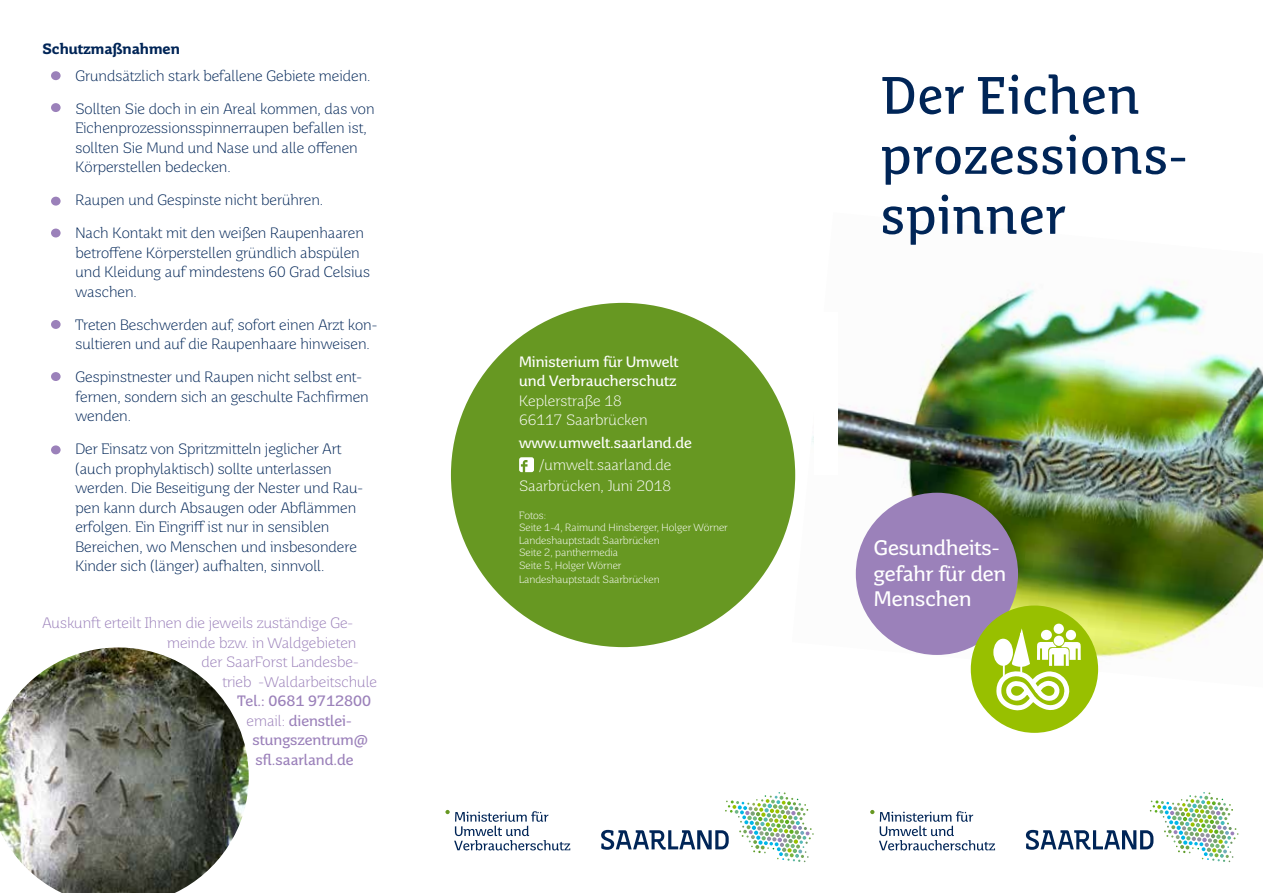
<style>
.page{position:relative;width:1263px;height:893px;background:#fff}
.page>*{position:absolute;margin:0;border:0;box-sizing:border-box;transform-origin:0 0}
.t1{font:52.5px/60px "Saar Pro Headline";color:#002557}
.t2{font:21px/25.2px "Saar Pro";color:#fff}
.t3{font:300 15px/19.5px "Saar Pro";color:#002557}
.t4{font:300 15px "Saar Pro";color:#9b81ba}
.t5{font:300 15px/19.5px "Saar Pro";color:#fff}
.t6{font:15px/19.5px "Saar Pro";color:#fff}
.t7{font:15px "Saar Pro";color:#9b81ba}
.t8{font:700 15px "Saar Pro";color:#002557}
.t9{font:300 10.5px/12.6px "Saar Pro";color:#fff}
.s1{font-weight:300}
</style>
<div class="page">
<div style="left:51px;top:71px;width:10px;height:9px;background:#9b81ba;border-radius:50%"></div>
<div style="left:51px;top:103px;width:10px;height:9px;background:#9b81ba;border-radius:50%"></div>
<div style="left:51px;top:197px;width:10px;height:9px;background:#9b81ba;border-radius:50%"></div>
<div style="left:51px;top:229px;width:10px;height:8px;background:#9b81ba;border-radius:50%"></div>
<div style="left:51px;top:320px;width:10px;height:9px;background:#9b81ba;border-radius:50%"></div>
<div style="left:51px;top:372px;width:10px;height:9px;background:#9b81ba;border-radius:50%"></div>
<div style="left:51px;top:445px;width:10px;height:9px;background:#9b81ba;border-radius:50%"></div>
<svg style="left:870px;top:810px;width:125px;height:40px"></svg>
<svg style="left:1026px;top:792px;width:212px;height:70px"></svg>
<svg style="left:445px;top:810px;width:125px;height:40px"></svg>
<svg style="left:601px;top:792px;width:213px;height:70px"></svg>
<div style="left:451px;top:303px;width:344px;height:344px;background:#679822;border-radius:50%"></div>
<img style="left:792px;top:280px;width:471px;height:406px">
<img style="left:0;top:647px;width:249px;height:246px">
<div style="left:856px;top:493px;width:162px;height:162px;background:#9b81ba;border-radius:50%"></div>
<div style="left:814px;top:313px;width:24px;height:162px;background:#fff"></div>
<div style="left:971px;top:605px;width:127px;height:128px;background:#98c000;border-radius:50%"></div>
<svg style="left:993px;top:613px;width:88px;height:102px"></svg>
<svg style="left:519px;top:457px;width:15px;height:15px"></svg>
<p class="t8" style="left:43px;top:40px;width:139px">Schutzmaßnahmen</p>
<p class="t3" style="left:75px;top:66px;width:297px">Grundsätzlich stark befallene Gebiete meiden.</p>
<p class="t3" style="left:75px;top:99px;width:301px">Sollten Sie doch in ein Areal kommen, das von Eichenprozessionsspinnerraupen befallen ist, sollten Sie Mund und Nase und alle offenen Körperstellen bedecken.</p>
<p class="t3" style="left:75px;top:190px;width:249px">Raupen und Gespinste nicht berühren.</p>
<p class="t3" style="left:75px;top:223px;width:296px">Nach Kontakt mit den weißen Raupenhaaren betroffene Körperstellen gründlich abspülen und Kleidung auf mindestens 60 Grad Celsius waschen.</p>
<p class="t3" style="left:75px;top:315px;width:303px">Treten Beschwerden auf, sofort einen Arzt kon&shy;sultieren und auf die Raupenhaare hinweisen.</p>
<p class="t3" style="left:75px;top:367px;width:295px">Gespinstnester und Raupen nicht selbst ent&shy;fernen, sondern sich an geschulte Fachfirmen wenden.</p>
<p class="t3" style="left:75px;top:439px;width:289px">Der Einsatz von Spritzmitteln jeglicher Art (auch prophylaktisch) sollte unterlassen werden. Die Beseitigung der Nester und Rau&shy;pen kann durch Absaugen oder Abflämmen erfolgen. Ein Eingriff ist nur in sensiblen Bereichen, wo Menschen und insbesondere Kinder sich (länger) aufhalten, sinnvoll.</p>
<p class="t4" style="left:43px;top:615px;width:312px">Auskunft erteilt Ihnen die jeweils zuständige Ge-</p>
<p class="t4" style="left:167px;top:634px;width:191px">meinde bzw. in Waldgebieten</p>
<p class="t4" style="left:202px;top:654px;width:159px">der SaarForst Landesbe-</p>
<p class="t4" style="left:223px;top:673px;width:156px">trieb -Waldarbeitschule</p>
<p class="t7" style="left:238px;top:692px;width:135px">Tel.: 0681 9712800</p>
<p class="t7" style="left:247px;top:712px;width:106px"><span class="s1">email:</span> dienstlei-</p>
<p class="t7" style="left:253px;top:731px;width:117px">stungszentrum@</p>
<p class="t7" style="left:256px;top:751px;width:100px">sfl.saarland.de</p>
<p class="t6" style="left:519px;top:352px;width:161px">Ministerium für Umwelt und Verbraucherschutz</p>
<p class="t5" style="left:519px;top:391px;width:130px">Keplerstraße 18<br>66117 Saarbrücken</p>
<p class="t6" style="left:519px;top:433px;width:174px">www.umwelt.saarland.de</p>
<p class="t5" style="left:519px;top:477px;width:154px">Saarbrücken, Juni 2018</p>
<p class="t9" style="left:519px;top:509px;width:210px">Fotos:<br>Seite 1-4, Raimund Hinsberger, Holger Wörner<br>Landeshauptstadt Saarbrücken<br>Seite 2, panthermedia<br>Seite 5, Holger Wörner</p>
<p class="t9" style="left:519px;top:573px;width:142px">Landeshauptstadt Saarbrücken</p>
<p class="t5" style="left:539px;top:455px;width:134px">/umwelt.saarland.de</p>
<h1 class="t1" style="left:880px;top:67px;width:309px">Der Eichen prozessions&shy;spinner</h1>
<h2 class="t2" style="left:874px;top:535px;width:134px">Gesundheits&shy;gefahr für den<br>Menschen</h2>
</div>
